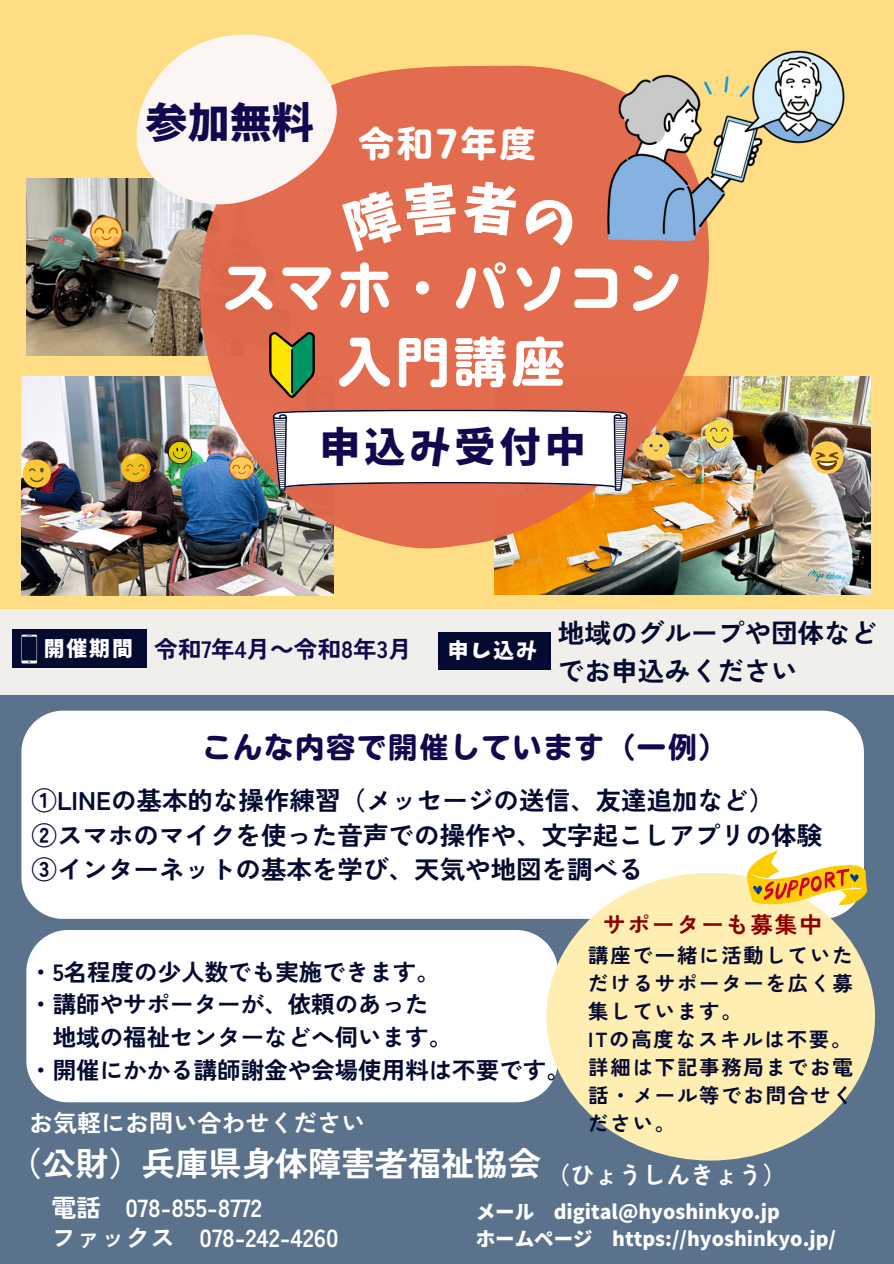
<style>
.page{position:relative;width:894px;height:1264px;background:#fff}
.page>*{position:absolute;margin:0;border:0;box-sizing:border-box;transform-origin:0 0}
.t1{font:53.1px/74.1px "Nud Motoya Maru Std W6";letter-spacing:.09em;color:#fff;text-align:center}
.t2{font:42px "Keifont";color:#11084e}
.t3{font:41.1px "Keifont";letter-spacing:.095em;color:#11084e}
.t4{font:35.55px "Nud Motoya Maru Std W6";letter-spacing:.09em;color:#fff}
.t5{font:700 33.3px "Zen Kaku Gothic New";color:#fff}
.t6{font:28.5px "Nud Motoya Maru Std W6";letter-spacing:.09em;color:#11084e}
.t7{font:700 26.7px/37.2px "Zen Kaku Gothic New";color:#050a30}
.t8{font:700 25.5px/34.8px "Zen Kaku Gothic New";color:#050a30}
.t9{font:700 24.75px "Zen Kaku Gothic New";color:#fff}
.t10{font:700 24px "Zen Kaku Gothic New";color:#fff}
.t11{font:700 23.7px "Zen Kaku Gothic New";color:#11084e}
.t12{font:700 23.55px "Zen Kaku Gothic New";color:#050a30}
.t13{font:700 22.5px "Zen Kaku Gothic New";letter-spacing:.09em;color:#8d0000}
.t14{font:20.85px "Keifont";letter-spacing:.095em;color:#fff}
.t15{font:700 20.4px/28.2px "Zen Kaku Gothic New";letter-spacing:.09em;color:#050a30;text-align:justify}
.t16{font:900 19.5px "Noto Sans JP";color:#fff}
.s1{font-family:"Noto Sans CJ Ksc"}
</style>
<div class="page">
<div style="left:0;top:0;width:893px;height:1263px;background:#ffdd85"></div>
<img style="left:494px;top:377px;width:376px;height:217px">
<img style="left:21px;top:377px;width:312px;height:218px">
<img style="left:26px;top:178px;width:169px;height:177px">
<svg style="left:195px;top:73px;width:515px;height:479px;background:#d47755"></svg>
<div style="left:0;top:695px;width:893px;height:568px;background:#5a728b"></div>
<div style="left:0;top:609px;width:893px;height:86px;background:#f0efec"></div>
<svg style="left:273px;top:409px;width:354px;height:82px;background:#ebe1e0"></svg>
<div style="left:21px;top:710px;width:842px;height:208px;background:#fff"></div>
<div style="left:13px;top:629px;width:134px;height:38px;background:#050a30"></div>
<div style="left:438px;top:632px;width:113px;height:38px;background:#050a30"></div>
<svg style="left:21px;top:634px;width:16px;height:29px"></svg>
<div style="left:27px;top:930px;width:530px;height:172px;background:#fff"></div>
<div style="left:546px;top:872px;width:328px;height:288px;background:#ffeeb1;border-radius:50%"></div>
<svg style="left:746px;top:850px;width:121px;height:55px;background:#f1cb75"></svg>
<svg style="left:119px;top:452px;width:33px;height:31px"></svg>
<svg style="left:23px;top:459px;width:28px;height:28px"></svg>
<img style="left:91px;top:217px;width:36px;height:30px">
<img style="left:168px;top:441px;width:23px;height:23px">
<img style="left:642px;top:434px;width:27px;height:26px">
<div style="left:705px;top:419px;width:28px;height:29px;background:#f5db48;border-radius:50%"></div>
<svg style="left:710px;top:427px;width:18px;height:16px"></svg>
<div style="left:810px;top:441px;width:33px;height:33px;background:#ffcc4d;border-radius:50%"></div>
<svg style="left:814px;top:452px;width:24px;height:18px"></svg>
<img style="left:230px;top:456px;width:28px;height:23px">
<img style="left:590px;top:50px;width:255px;height:196px">
<img style="left:258px;top:320px;width:68px;height:89px">
<svg style="left:136px;top:34px;width:442px;height:218px;background:#eaa385"></svg>
<p class="t2" style="left:146px;top:101px;width:169px">参加無料</p>
<p class="t4" style="left:358px;top:126px;width:178px">令和7年度</p>
<p class="t1" style="left:222px;top:251px;width:459px">スマホ・パソコン入門講座</p>
<p class="t3" style="left:319px;top:426px;width:268px">申込み受付中</p>
<h3 class="t14" style="left:44px;top:638px;width:90px">開催期間</h3>
<p class="t11" style="left:154px;top:630px;width:259px">令和7年4月<span class="s1">～</span>令和8年3月</p>
<p class="t14" style="left:448px;top:640px;width:90px">申し込み</p>
<p class="t7" style="left:557px;top:613px;width:321px">地域のグループや団体などでお申込みください</p>
<p class="t6" style="left:202px;top:733px;width:526px">こんな内容で開催しています（一例）</p>
<p class="t8" style="left:32px;top:781px;width:792px">①LINEの基本的な操作練習（メッセージの送信、友達追加など）<br>②スマホのマイクを使った音声での操作や、文字起こしアプリの体験<br>③インターネットの基本を学び、天気や地図を調べる</p>
<p class="t13" style="left:603px;top:907px;width:220px">サポーターも募集中</p>
<h6 class="t15" style="left:588px;top:939px;width:266px">講座で一緒に活動していただけるサポーターを広く募集しています。</h6>
<p class="t15" style="left:588px;top:1024px;width:266px">ITの高度なスキルは不要。詳細は下記事務局までお電話・メール等でお問合せください。</p>
<p class="t12" style="left:29px;top:953px;width:412px">・5名程度の少人数でも実施できます。</p>
<p class="t12" style="left:29px;top:985px;width:401px">・講師やサポーターが、依頼のあった</p>
<h5 class="t12" style="left:53px;top:1018px;width:401px">地域の福祉センターなどへ伺います。</h5>
<h5 class="t12" style="left:29px;top:1051px;width:542px">・開催にかかる講師謝金や会場使用料は不要です。</h5>
<p class="t10" style="left:29px;top:1103px;width:337px">お気軽にお問い合わせください</p>
<p class="t5" style="left:9px;top:1136px;width:533px">（公財）兵庫県身体障害者福祉協会</p>
<p class="t16" style="left:475px;top:1196px;width:305px">メール digital@hyoshinkyo.jp</p>
<p class="t16" style="left:475px;top:1223px;width:362px">ホームページ https://hyoshinkyo.jp/</p>
<p class="t10" style="left:546px;top:1155px;width:241px">（ひょうしんきょう）</p>
<h3 class="t9" style="left:51px;top:1188px;width:212px">電話 078-855-8772</h3>
<p class="t9" style="left:51px;top:1218px;width:288px">ファックス 078-242-4260</p>
</div>
